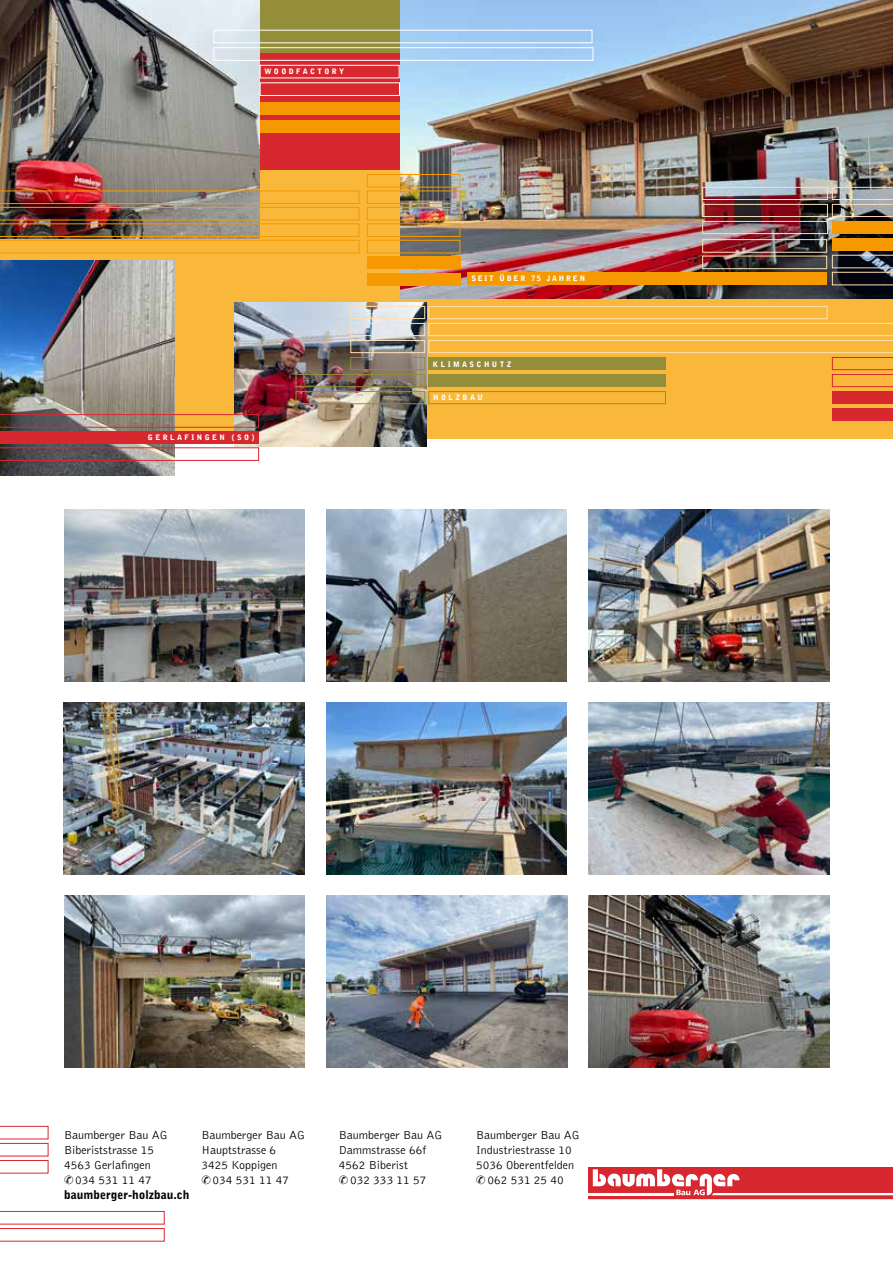
<style>
.page{position:relative;width:893px;height:1263px;background:#fff}
.page>*{position:absolute;margin:0;border:0;box-sizing:border-box;transform-origin:0 0}
.t1{font:300 12px/15px "Bell Gothic Std";color:#000}
.t2{font:900 12px "Bell Gothic Std";color:#000}
.t3{font:900 7.5px "Bell Gothic Std";letter-spacing:.32em;color:#fff}
.t4{font:900 7.5px "Bell Gothic Std";letter-spacing:.24em;color:#fff}
</style>
<div class="page">
<div style="left:0;top:0;width:893px;height:170px;background:#d7282f"></div>
<div style="left:0;top:0;width:893px;height:52px;background:#948d3a"></div>
<div style="left:0;top:170px;width:893px;height:268px;background:#fab83a"></div>
<img style="left:234px;top:302px;width:193px;height:144px">
<img style="left:0;top:260px;width:175px;height:215px">
<svg style="left:588px;top:1167px;width:305px;height:32px"></svg>
<hr style="left:588px;top:1193px;width:86px;height:2px;background:#fff">
<div style="left:429px;top:306px;width:398px;height:13px;border:1px solid #fee0b7"></div>
<div style="left:351px;top:340px;width:74px;height:13px;border:1px solid #fee0b7"></div>
<div style="left:351px;top:323px;width:74px;height:13px;border:1px solid #fee0b7"></div>
<div style="left:351px;top:306px;width:74px;height:13px;border:1px solid #fee0b7"></div>
<div style="left:832px;top:391px;width:61px;height:13px;background:#d7282f"></div>
<div style="left:832px;top:408px;width:61px;height:13px;background:#d7282f"></div>
<div style="left:0;top:431px;width:259px;height:13px;background:#d7282f"></div>
<svg style="left:0;top:414px;width:259px;height:13px"></svg>
<svg style="left:0;top:448px;width:259px;height:13px"></svg>
<svg style="left:429px;top:323px;width:464px;height:64px"></svg>
<div style="left:351px;top:357px;width:74px;height:13px;border:1px solid #948d3a"></div>
<div style="left:296px;top:374px;width:129px;height:13px;border:1px solid #948d3a"></div>
<div style="left:296px;top:391px;width:129px;height:13px;border:1px solid #948d3a"></div>
<svg style="left:0;top:1211px;width:165px;height:30px"></svg>
<svg style="left:0;top:1126px;width:48px;height:47px"></svg>
<img style="left:400px;top:0;width:493px;height:298px">
<div style="left:702px;top:221px;width:126px;height:13px;border:1px solid #fee0b7"></div>
<div style="left:702px;top:204px;width:126px;height:13px;border:1px solid #fee0b7"></div>
<div style="left:702px;top:187px;width:126px;height:13px;border:1px solid #fee0b7"></div>
<svg style="left:832px;top:187px;width:61px;height:30px;background:#999994"></svg>
<div style="left:467px;top:272px;width:360px;height:13px;background:#f69800"></div>
<div style="left:702px;top:239px;width:125px;height:13px;border:1px solid #fee0b7"></div>
<div style="left:702px;top:256px;width:125px;height:13px;border:1px solid #fee0b7"></div>
<svg style="left:832px;top:255px;width:61px;height:30px;background:#35363c"></svg>
<div style="left:832px;top:221px;width:61px;height:13px;background:#f69800"></div>
<div style="left:832px;top:238px;width:61px;height:13px;background:#f69800"></div>
<div style="left:367px;top:224px;width:93px;height:13px;border:1px solid #f69800"></div>
<div style="left:367px;top:240px;width:93px;height:13px;border:1px solid #f69800"></div>
<div style="left:367px;top:207px;width:93px;height:13px;border:1px solid #f69800"></div>
<div style="left:367px;top:191px;width:93px;height:13px;border:1px solid #f69800"></div>
<div style="left:367px;top:174px;width:93px;height:13px;border:1px solid #f69800"></div>
<div style="left:367px;top:256px;width:93px;height:13px;background:#f69800"></div>
<div style="left:367px;top:273px;width:93px;height:12px;background:#f69800"></div>
<div style="left:429px;top:374px;width:237px;height:13px;background:#948d3a"></div>
<div style="left:429px;top:357px;width:237px;height:13px;background:#948d3a"></div>
<div style="left:429px;top:391px;width:237px;height:13px;border:1px solid #948d3a"></div>
<img style="left:64px;top:510px;width:241px;height:172px">
<img style="left:326px;top:510px;width:241px;height:172px">
<img style="left:589px;top:510px;width:240px;height:171px">
<img style="left:326px;top:703px;width:241px;height:171px">
<img style="left:588px;top:703px;width:241px;height:171px">
<img style="left:64px;top:896px;width:241px;height:171px">
<img style="left:326px;top:896px;width:241px;height:171px">
<img style="left:588px;top:896px;width:241px;height:171px">
<img style="left:64px;top:703px;width:241px;height:171px">
<img style="left:0;top:0;width:259px;height:191px">
<img style="left:0;top:191px;width:359px;height:62px">
<div style="left:214px;top:30px;width:378px;height:13px;border:1px solid #fff"></div>
<div style="left:260px;top:65px;width:139px;height:13px;border:1px solid #fff"></div>
<div style="left:260px;top:102px;width:139px;height:13px;background:#f69800"></div>
<div style="left:214px;top:47px;width:379px;height:14px;border:1px solid #fff"></div>
<div style="left:260px;top:83px;width:140px;height:13px;border:1px solid #fff"></div>
<div style="left:260px;top:120px;width:139px;height:12px;background:#f69800"></div>
<p class="t3" style="left:265px;top:67px;width:81px">WOODFACTORY</p>
<p class="t3" style="left:148px;top:433px;width:108px">GERLAFINGEN (SO)</p>
<p class="t4" style="left:471px;top:274px;width:115px">SEIT ÜBER 75 JAHREN</p>
<p class="t3" style="left:433px;top:359px;width:80px">KLIMASCHUTZ</p>
<p class="t3" style="left:433px;top:393px;width:51px">HOLZBAU</p>
<p class="t1" style="left:64px;top:1128px;width:105px">Baumberger Bau AG<br>Biberiststrasse 15<br>4563 Gerlafingen</p>
<p class="t1" style="left:75px;top:1173px;width:78px">034 531 11 47</p>
<p class="t2" style="left:64px;top:1188px;width:127px">baumberger-holzbau.ch</p>
<p class="t1" style="left:202px;top:1128px;width:105px">Baumberger Bau AG<br>Hauptstrasse 6<br>3425 Koppigen</p>
<p class="t1" style="left:213px;top:1173px;width:78px">034 531 11 47</p>
<p class="t1" style="left:339px;top:1128px;width:105px">Baumberger Bau AG<br>Dammstrasse 66f<br>4562 Biberist</p>
<p class="t1" style="left:350px;top:1173px;width:78px">032 333 11 57</p>
<p class="t1" style="left:476px;top:1128px;width:105px">Baumberger Bau AG</p>
<p class="t1" style="left:476px;top:1143px;width:97px">Industriestrasse 10</p>
<p class="t1" style="left:476px;top:1158px;width:100px">5036 Oberentfelden</p>
<p class="t1" style="left:487px;top:1173px;width:78px">062 531 25 40</p>
</div>
